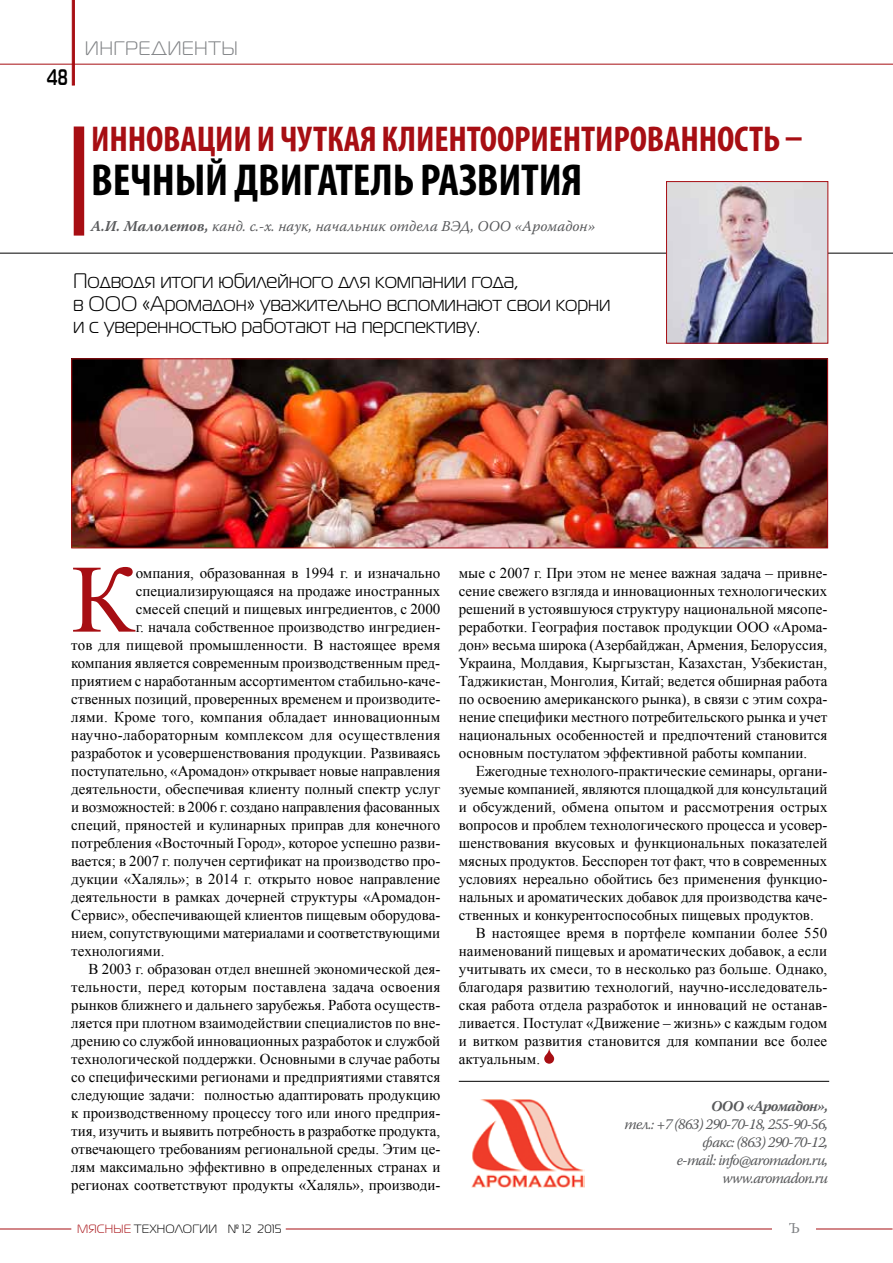
<style>
.page{position:relative;width:893px;height:1263px;background:#fff}
.page>*{position:absolute;margin:0;border:0;box-sizing:border-box;transform-origin:0 0}
.t1{font:96.6px "Times New Roman";color:#a70e13}
.t2{font:700 condensed 45px "Myriad Pro";letter-spacing:-.005em;color:#000}
.t3{font:700 condensed 36px "Myriad Pro";letter-spacing:-.005em;color:#a70e13}
.t4{font:700 22.5px "Magistral C";color:#000;scale:.7 1}
.t5{font:21px/22.5px "Magistral C";color:#000}
.t6{font:19.5px "Magistral C";letter-spacing:.03em;color:#808285}
.t7{font:15px/18px "Times New Roman";color:#000;text-align:justify}
.t8{font:italic 15px/18px "Warnock Pro";letter-spacing:-.05em;color:#58595b;text-align:right}
.t9{font:italic 15px "Warnock Pro";color:#58595b}
.t10{font:15px "Times New Roman";letter-spacing:.02em;color:#000}
.t11{font:italic 700 15px "Warnock Pro";letter-spacing:-.04em;color:#58595b}
.t12{font:15px "Warnock Pro";color:#808285}
.t13{font:12px "Magistral C";letter-spacing:.015em;color:#000}
.s1{font-weight:700}
.s2{color:#a70e13}
</style>
<div class="page">
<hr style="left:286px;top:1228px;width:606px;height:1px;background:#a70e13">
<hr style="left:0;top:1228px;width:71px;height:1px;background:#a70e13">
<svg style="left:72px;top:0;width:3px;height:85px"></svg>
<hr style="left:0;top:64px;width:893px;height:1px;background:#a70e13">
<div style="left:773px;top:1221px;width:43px;height:13px;background:#fff"></div>
<svg style="left:544px;top:1048px;width:10px;height:16px"></svg>
<hr style="left:0;top:253px;width:893px;height:1px;background:#000">
<hr style="left:459px;top:1081px;width:370px;height:1px;background:#000">
<div style="left:74px;top:126px;width:10px;height:110px;background:#a70e13"></div>
<img style="left:668px;top:183px;width:158px;height:159px">
<div style="left:666px;top:181px;width:162px;height:163px;border:1px solid #a70e13"></div>
<img style="left:73px;top:360px;width:753px;height:186px">
<div style="left:71px;top:358px;width:757px;height:190px;border:1px solid #a70e13"></div>
<img style="left:471px;top:1099px;width:113px;height:89px">
<h3 class="t4" style="left:47px;top:63px;width:31px">48</h3>
<h3 class="t6" style="left:85px;top:38px;width:154px">ИНГРЕДИЕНТЫ</h3>
<h3 class="t3" style="left:91px;top:117px;width:713px">Инновации и чуткая клиентоориентированность –</h3>
<h2 class="t2" style="left:91px;top:152px;width:493px">вечный двигатель развития</h2>
<p class="t9" style="left:91px;top:217px;width:506px"><span class="s1">А.И. Малолетов,</span> канд. с.-х. наук, начальник отдела ВЭД, ООО «Аромадон»</p>
<h3 class="t5" style="left:73px;top:269px;width:539px">Подводя итоги юбилейного для компании года,<br>в ООО «Аромадон» уважительно вспоминают свои корни и с уверенностью работают на перспективу.</h3>
<h1 class="t1" style="left:71px;top:534px;width:66px">К</h1>
<p class="t7" style="left:136px;top:563px;width:306px">омпания, образованная в 1994 г. и изначально</p>
<p class="t7" style="left:136px;top:581px;width:306px">специализирующаяся на продаже иностранных</p>
<p class="t7" style="left:136px;top:599px;width:306px">смесей специй и пищевых ингредиентов, с 2000</p>
<p class="t7" style="left:136px;top:617px;width:306px">г. начала собственное производство ингредиен-</p>
<p class="t7" style="left:71px;top:635px;width:371px">тов для пищевой промышленности. В настоящее время</p>
<p class="t7" style="left:71px;top:653px;width:370px">компания является современным производственным пред-</p>
<p class="t7" style="left:71px;top:671px;width:371px">приятием с наработанным ассортиментом стабильно-каче-</p>
<p class="t7" style="left:71px;top:689px;width:370px">ственных позиций, проверенных временем и производите-</p>
<p class="t7" style="left:71px;top:707px;width:371px">лями. Кроме того, компания обладает инновационным</p>
<p class="t10" style="left:71px;top:724px;width:371px">научно-лабораторным комплексом для осуществления</p>
<p class="t7" style="left:71px;top:743px;width:371px">разработок и усовершенствования продукции. Развиваясь</p>
<p class="t7" style="left:71px;top:761px;width:371px">поступательно, «Аромадон» открывает новые направления</p>
<p class="t7" style="left:71px;top:779px;width:371px">деятельности, обеспечивая клиенту полный спектр услуг</p>
<p class="t7" style="left:71px;top:797px;width:370px">и возможностей: в 2006 г. создано направления фасованных</p>
<p class="t7" style="left:71px;top:815px;width:371px">специй, пряностей и кулинарных приправ для конечного</p>
<p class="t7" style="left:71px;top:833px;width:370px">потребления «Восточный Город», которое успешно разви-</p>
<p class="t7" style="left:71px;top:851px;width:370px">вается; в 2007 г. получен сертификат на производство про-</p>
<p class="t7" style="left:71px;top:869px;width:370px">дукции «Халяль»; в 2014 г. открыто новое направление</p>
<p class="t7" style="left:71px;top:887px;width:371px">деятельности в рамках дочерней структуры «Аромадон-</p>
<p class="t7" style="left:71px;top:905px;width:371px">Сервис», обеспечивающей клиентов пищевым оборудова-</p>
<p class="t7" style="left:71px;top:923px;width:370px">нием, сопутствующими материалами и соответствующими</p>
<p class="t7" style="left:71px;top:941px;width:95px">технологиями.</p>
<p class="t7" style="left:88px;top:959px;width:353px">В 2003 г. образован отдел внешней экономической дея-</p>
<p class="t7" style="left:71px;top:977px;width:371px">тельности, перед которым поставлена задача освоения</p>
<p class="t7" style="left:71px;top:995px;width:371px">рынков ближнего и дальнего зарубежья. Работа осуществ-</p>
<p class="t7" style="left:71px;top:1013px;width:370px">ляется при плотном взаимодействии специалистов по вне-</p>
<p class="t7" style="left:71px;top:1031px;width:370px">дрению со службой инновационных разработок и службой</p>
<p class="t7" style="left:71px;top:1049px;width:370px">технологической поддержки. Основными в случае работы</p>
<p class="t7" style="left:71px;top:1067px;width:371px">со специфическими регионами и предприятиями ставятся</p>
<p class="t7" style="left:71px;top:1085px;width:371px">следующие задачи: полностью адаптировать продукцию</p>
<p class="t7" style="left:71px;top:1103px;width:370px">к производственному процессу того или иного предприя-</p>
<p class="t7" style="left:71px;top:1121px;width:370px">тия, изучить и выявить потребность в разработке продукта,</p>
<p class="t7" style="left:71px;top:1139px;width:371px">отвечающего требованиям региональной среды. Этим це-</p>
<p class="t7" style="left:71px;top:1157px;width:370px">лям максимально эффективно в определенных странах и</p>
<p class="t7" style="left:71px;top:1175px;width:371px">регионах соответствуют продукты «Халяль», производи-</p>
<p class="t13" style="left:77px;top:1223px;width:206px"><span class="s2">МЯСНЫЕ</span> ТЕХНОЛОГИИ № 12 2015</p>
<p class="t7" style="left:459px;top:563px;width:370px">мые с 2007 г. При этом не менее важная задача – привне&shy;сение свежего взгляда и инновационных технологических решений в устоявшуюся структуру национальной мясопе&shy;реработки. География поставок продукции ООО «Арома&shy;дон» весьма широка (Азербайджан, Армения, Белоруссия, Украина, Молдавия, Кыргызстан, Казахстан, Узбекистан, Таджикистан, Монголия, Китай; ведется обширная работа по освоению американского рынка), в связи с этим сохра&shy;нение специфики местного потребительского рынка и учет национальных особенностей и предпочтений становится основным постулатом эффективной работы компании.</p>
<p class="t7" style="left:476px;top:761px;width:353px">Ежегодные технолого-практические семинары, органи-</p>
<p class="t7" style="left:459px;top:779px;width:370px">зуемые компанией, являются площадкой для консультаций</p>
<p class="t7" style="left:459px;top:797px;width:370px">и обсуждений, обмена опытом и рассмотрения острых</p>
<p class="t7" style="left:459px;top:815px;width:370px">вопросов и проблем технологического процесса и усовер-</p>
<p class="t7" style="left:459px;top:833px;width:370px">шенствования вкусовых и функциональных показателей</p>
<p class="t7" style="left:459px;top:851px;width:370px">мясных продуктов. Бесспорен тот факт, что в современных</p>
<p class="t7" style="left:459px;top:869px;width:370px">условиях нереально обойтись без применения функцио-</p>
<p class="t7" style="left:459px;top:887px;width:370px">нальных и ароматических добавок для производства каче-</p>
<p class="t7" style="left:459px;top:905px;width:356px">ственных и конкурентоспособных пищевых продуктов.</p>
<p class="t7" style="left:476px;top:923px;width:353px">В настоящее время в портфеле компании более 550</p>
<p class="t7" style="left:459px;top:941px;width:370px">наименований пищевых и ароматических добавок, а если</p>
<p class="t7" style="left:459px;top:959px;width:370px">учитывать их смеси, то в несколько раз больше. Однако,</p>
<p class="t7" style="left:459px;top:977px;width:370px">благодаря развитию технологий, научно-исследователь-</p>
<p class="t7" style="left:459px;top:995px;width:370px">ская работа отдела разработок и инноваций не останав-</p>
<p class="t7" style="left:459px;top:1013px;width:370px">ливается. Постулат «Движение – жизнь» с каждым годом</p>
<p class="t7" style="left:459px;top:1031px;width:370px">и витком развития становится для компании все более</p>
<p class="t7" style="left:459px;top:1049px;width:83px">актуальным.</p>
<p class="t11" style="left:711px;top:1097px;width:119px">ООО «Аромадон»,</p>
<p class="t8" style="left:625px;top:1114px;width:205px">тел.: +7 (863) 290-70-18, 255-90-56, факс: (863) 290-70-12,<br>e-mail: info@aromadon.ru, www.aromadon.ru</p>
<p class="t12" style="left:789px;top:1219px;width:13px">Ъ</p>
</div>
